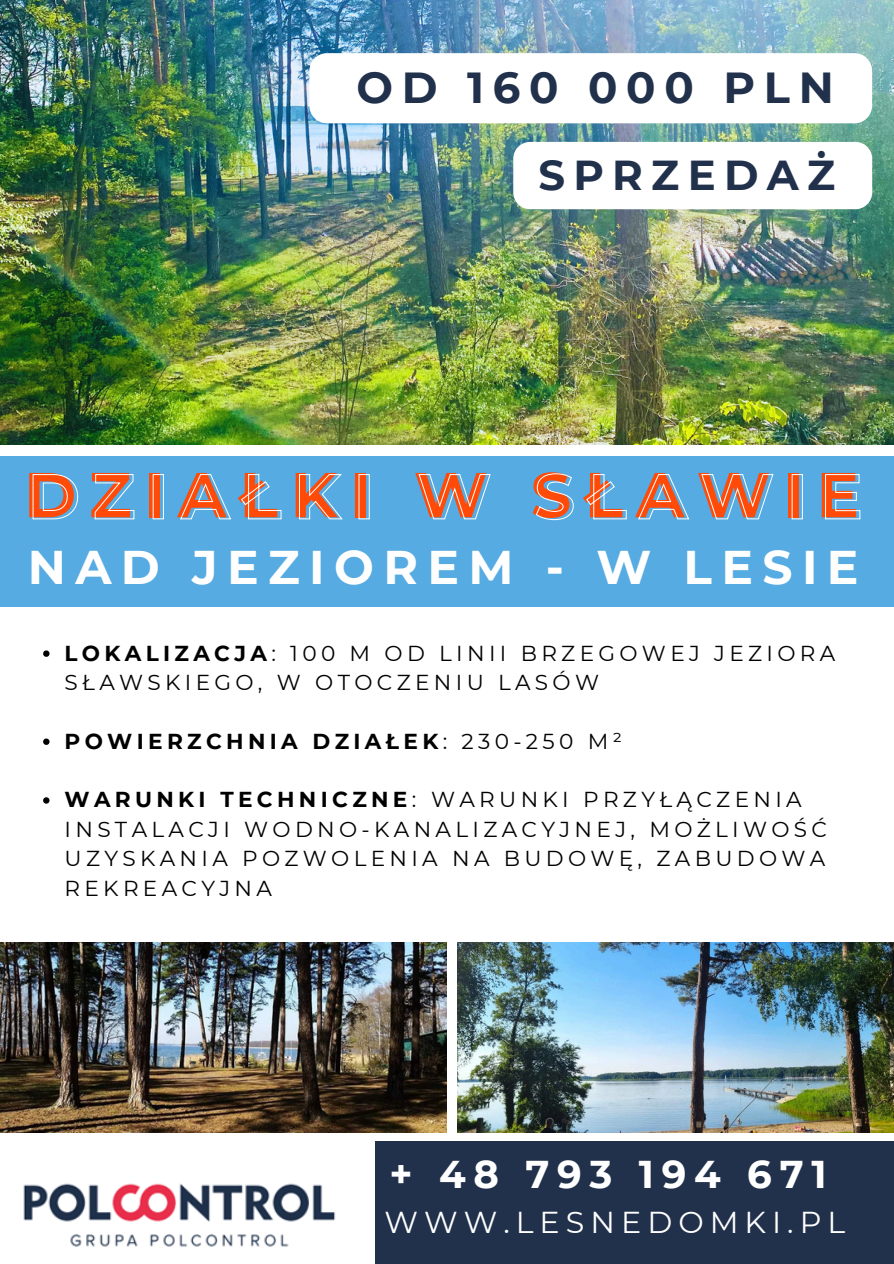
<style>
.page{position:relative;width:894px;height:1264px;background:#fff}
.page>*{position:absolute;margin:0;border:0;box-sizing:border-box;transform-origin:0 0}
.t1{font:700 63.3px "Montserrat";letter-spacing:.2em;color:#ff4a08}
.t2{font:700 47.1px "Montserrat";letter-spacing:.2em;color:#fff}
.t3{font:700 43.35px "Montserrat";letter-spacing:.2em;color:#21314b}
.t4{font:700 41.7px "Montserrat";letter-spacing:.2em;color:#21314b}
.t5{font:700 38.7px "Montserrat";letter-spacing:.2em;color:#fff}
.t6{font:30.15px "Montserrat";letter-spacing:.2em;color:#fff}
.t7{font:21.6px/29.4px "Montserrat";letter-spacing:.2em;color:#000}
.t8{font:700 21.6px "Montserrat";letter-spacing:.2em;color:#000}
.s1{font-weight:700}
.s2{font-weight:400}
</style>
<div class="page">
<img style="left:0;top:0;width:893px;height:444px">
<img style="left:23px;top:1183px;width:313px;height:64px">
<div style="left:375px;top:1141px;width:518px;height:122px;background:#21314b"></div>
<img style="left:0;top:942px;width:447px;height:190px">
<img style="left:457px;top:942px;width:436px;height:190px">
<div style="left:0;top:456px;width:893px;height:151px;background:#55abe2"></div>
<svg style="left:33px;top:473px;width:827px;height:47px"></svg>
<svg style="left:309px;top:53px;width:562px;height:70px"></svg>
<svg style="left:43px;top:650px;width:6px;height:7px"></svg>
<svg style="left:43px;top:738px;width:6px;height:7px"></svg>
<svg style="left:43px;top:797px;width:6px;height:6px"></svg>
<div style="left:513px;top:142px;width:358px;height:67px;background:#fff;border-radius:17px"></div>
<p class="t3" style="left:356px;top:61px;width:478px">OD 160 000 PLN</p>
<p class="t4" style="left:538px;top:149px;width:298px">SPRZEDAŻ</p>
<h1 class="t1" style="left:24px;top:456px;width:836px">DZIAŁKI W SŁAWIE</h1>
<p class="t2" style="left:28px;top:538px;width:832px">NAD JEZIOREM - W LESIE</p>
<h2 class="t7" style="left:65px;top:638px;width:772px"><span class="s1">LOKALIZACJA</span>: 100 M OD LINII BRZEGOWEJ JEZIORA<br>SŁAWSKIEGO, W OTOCZENIU LASÓW</h2>
<h3 class="t8" style="left:65px;top:727px;width:558px">POWIERZCHNIA DZIAŁEK<span class="s2">: 230-250 M²</span></h3>
<h2 class="t7" style="left:65px;top:785px;width:763px"><span class="s1">WARUNKI TECHNICZNE</span>: WARUNKI PRZYŁĄCZENIA INSTALACJI WODNO-KANALIZACYJNEJ, MOŻLIWOŚĆ UZYSKANIA POZWOLENIA NA BUDOWĘ, ZABUDOWA REKREACYJNA</h2>
<p class="t5" style="left:389px;top:1150px;width:438px">+ 48 793 194 671</p>
<p class="t6" style="left:384px;top:1203px;width:462px">WWW.LESNEDOMKI.PL</p>
</div>
